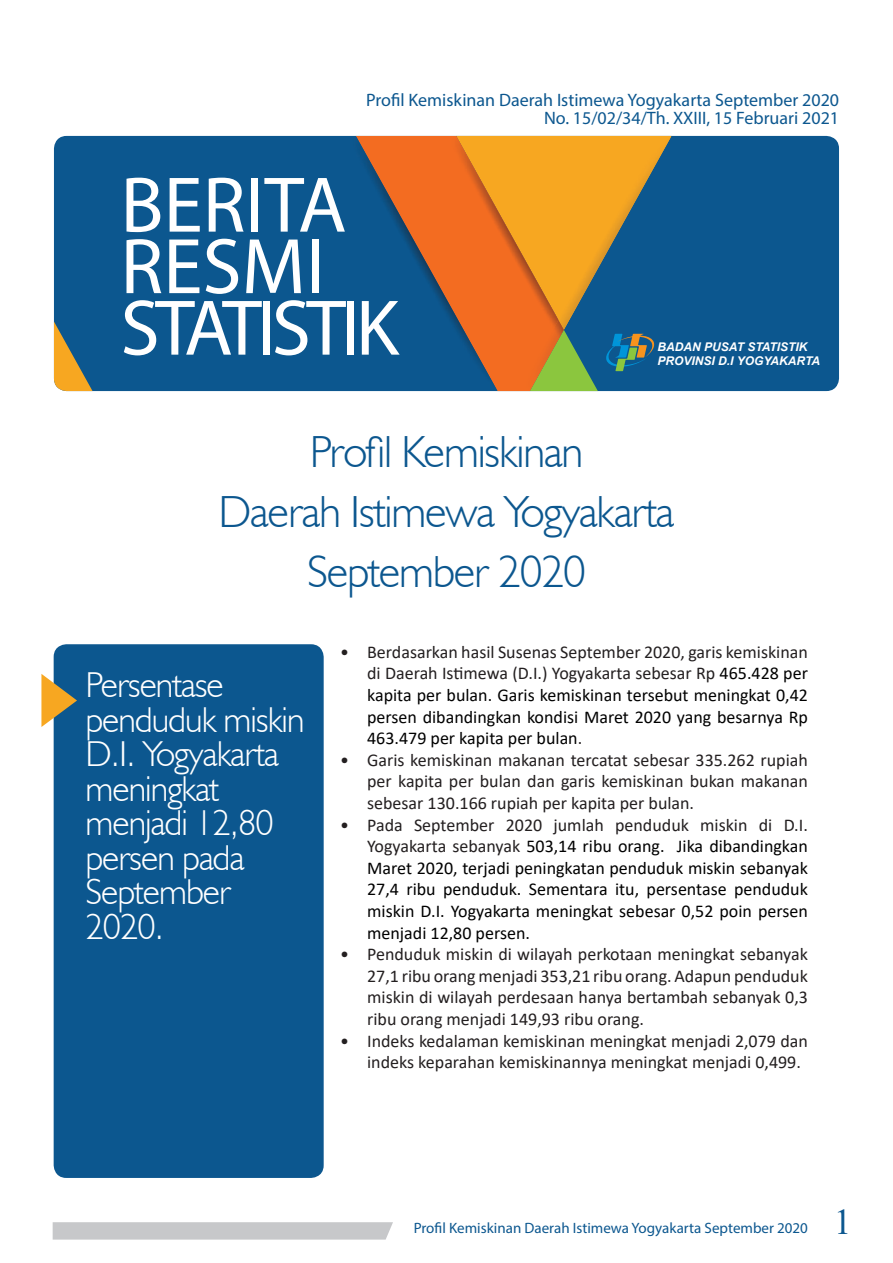
<style>
.page{position:relative;width:893px;height:1263px;background:#fff}
.page>*{position:absolute;margin:0;border:0;box-sizing:border-box;transform-origin:0 0}
.t1{font:79.5px "Myriad Pro";letter-spacing:-.055em;color:#fff}
.Judul_BRS_Tengah{font:300 45px "Humanist 521 BT";letter-spacing:-.025em;color:#0c578f}
.Highlight{font:300 36px/34.5px "Humanist 521 BT";letter-spacing:-.025em;color:#fff}
.t2{font:36px "Times New Roman";color:#0c578f}
.t3{font:18px/21.6px "Calibri";color:#000;text-align:justify}
.t4{font:18px/21.6px "Calibri";color:#231f20;text-align:justify}
.t5{font:18px "Myriad Pro";color:#0c578f}
.t6{font:15px "Myriad Pro";color:#0c578f}
.t7{font:italic 700 12px "Arial";color:#fff}
.s1{color:#231f20}
</style>
<div class="page">
<svg style="left:53px;top:1222px;width:340px;height:17px;background:#c8c9cb"></svg>
<div style="left:54px;top:136px;width:785px;height:255px;background:#0c578f;border-radius:13px"></div>
<img style="left:356px;top:137px;width:100px;height:190px">
<svg style="left:54px;top:322px;width:39px;height:69px"></svg>
<svg style="left:456px;top:136px;width:215px;height:255px"></svg>
<div style="left:54px;top:644px;width:270px;height:534px;background:#0c578f;border-radius:13px"></div>
<svg style="left:41px;top:674px;width:36px;height:53px"></svg>
<p class="t5" style="left:366px;top:89px;width:474px">Profil Kemiskinan Daerah Istimewa Yogyakarta September 2020</p>
<p class="t5" style="left:544px;top:107px;width:296px">No. 15/02/34/Th. XXIII, 15 Februari 2021</p>
<p class="t1" style="left:120px;top:156px;width:228px">BERITA</p>
<p class="t1" style="left:120px;top:217px;width:205px">RESMI</p>
<p class="t1" style="left:120px;top:279px;width:280px">STATISTIK</p>
<p class="t7" style="left:658px;top:338px;width:151px">BADAN PUSAT STATISTIK</p>
<p class="t7" style="left:658px;top:353px;width:164px">PROVINSI D.I YOGYAKARTA</p>
<p class="Judul_BRS_Tengah" style="left:310px;top:424px;width:275px">Profil Kemiskinan</p>
<p class="Judul_BRS_Tengah" style="left:218px;top:484px;width:458px">Daerah Istimewa Yogyakarta</p>
<p class="Judul_BRS_Tengah" style="left:307px;top:544px;width:280px">September 2020</p>
<p class="Highlight" style="left:86px;top:667px;width:220px">Persentase penduduk miskin<br>D.I. Yogyakarta meningkat menjadi 12,80 persen pada<br>September<br>2020.</p>
<p class="t3" style="left:367px;top:640px;width:442px;text-indent:-27px"><span class="s1">• Berdasarkan hasil Susenas September 2020, garis kemiskinan di Daerah Istimewa (D.I.) Yogyakarta sebesar Rp</span> 465.428 per kapita per bulan. Garis kemiskinan tersebut meningkat 0,42 persen dibandingkan kondisi Maret 2020 yang besarnya Rp 463.479 per kapita per bulan<span class="s1">.</span></p>
<p class="t4" style="left:367px;top:748px;width:442px;text-indent:-27px">• Garis kemiskinan makanan tercatat sebesar 335.262 rupiah per kapita per bulan dan garis kemiskinan bukan makanan sebesar 130.166 rupiah per kapita per bulan.</p>
<p class="t3" style="left:367px;top:813px;width:442px;text-indent:-27px"><span class="s1">• Pada September 2020 jumlah penduduk miskin di D.I.<br>Yogyakarta sebanyak</span> 503,14 ribu orang. Jika dibandingkan Maret 2020, terjadi peningkatan penduduk miskin sebanyak 27,4 ribu penduduk. Sementara itu, persentase penduduk miskin D.I. Yogyakarta meningkat sebesar 0,52 poin persen menjadi 12,80 persen.</p>
<p class="t4" style="left:367px;top:943px;width:442px;text-indent:-27px">• Penduduk miskin di wilayah perkotaan meningkat sebanyak 27,1 ribu orang menjadi 353,21 ribu orang. Adapun penduduk miskin di wilayah perdesaan hanya bertambah sebanyak 0,3 ribu orang menjadi 149,93 ribu orang.</p>
<p class="t4" style="left:367px;top:1029px;width:442px;text-indent:-27px">• Indeks kedalaman kemiskinan meningkat menjadi 2,079 dan indeks keparahan kemiskinannya meningkat menjadi 0,499.</p>
<p class="t6" style="left:414px;top:1219px;width:396px">Profil Kemiskinan Daerah Istimewa Yogyakarta September 2020</p>
<h3 class="t2" style="left:834px;top:1196px;width:19px">1</h3>
</div>
